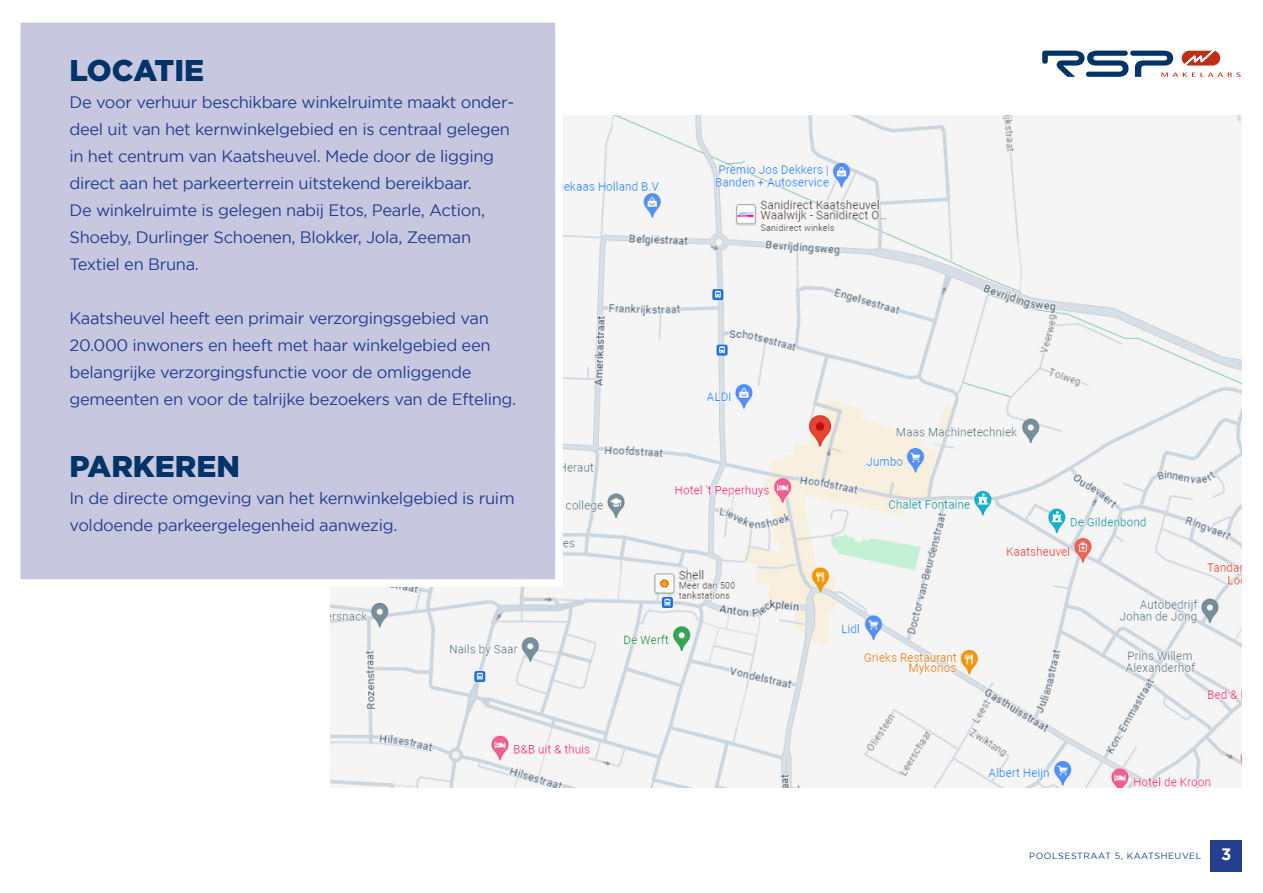
<style>
.page{position:relative;width:1263px;height:893px;background:#fff}
.page>*{position:absolute;margin:0;border:0;box-sizing:border-box;transform-origin:0 0}
.t1{font:900 30px "Gotham";color:#003367}
.t2{font:16.5px/27px "Gotham";letter-spacing:-.02em;color:#253f8e}
.t3{font:700 16.5px "Gotham";color:#fff}
.t4{font:9px "Gotham";letter-spacing:.06em;color:#253f8e}
</style>
<div class="page">
<img style="left:331px;top:116px;width:911px;height:672px">
<svg style="left:1042px;top:50px;width:199px;height:27px"></svg>
<div style="left:1210px;top:840px;width:32px;height:32px;background:#253f8e"></div>
<div style="left:13px;top:15px;width:550px;height:572px;background:#c7c7e0;border:8px solid #fff"></div>
<p class="t1" style="left:69px;top:53px;width:136px">LOCATIE</p>
<p class="t2" style="left:69px;top:89px;width:446px">De voor verhuur beschikbare winkelruimte maakt onder&shy;deel uit van het kernwinkelgebied en is centraal gelegen in het centrum van Kaatsheuvel. Mede door de ligging direct aan het parkeerterrein uitstekend bereikbaar.</p>
<p class="t2" style="left:69px;top:197px;width:417px">De winkelruimte is gelegen nabij Etos, Pearle, Action,<br>Shoeby, Durlinger Schoenen, Blokker, Jola, Zeeman</p>
<p class="t2" style="left:69px;top:251px;width:131px">Textiel en Bruna.</p>
<p class="t2" style="left:69px;top:305px;width:448px">Kaatsheuvel heeft een primair verzorgingsgebied van 20.000 inwoners en heeft met haar winkelgebied een belangrijke verzorgingsfunctie voor de omliggende gemeenten en voor de talrijke bezoekers van de Efteling.</p>
<p class="t1" style="left:69px;top:449px;width:172px">PARKEREN</p>
<p class="t2" style="left:69px;top:485px;width:447px">In de directe omgeving van het kernwinkelgebied is ruim voldoende parkeergelegenheid aanwezig.</p>
<p class="t4" style="left:1029px;top:850px;width:174px">POOLSESTRAAT 5, KAATSHEUVEL</p>
<p class="t3" style="left:1221px;top:845px;width:12px">3</p>
</div>
